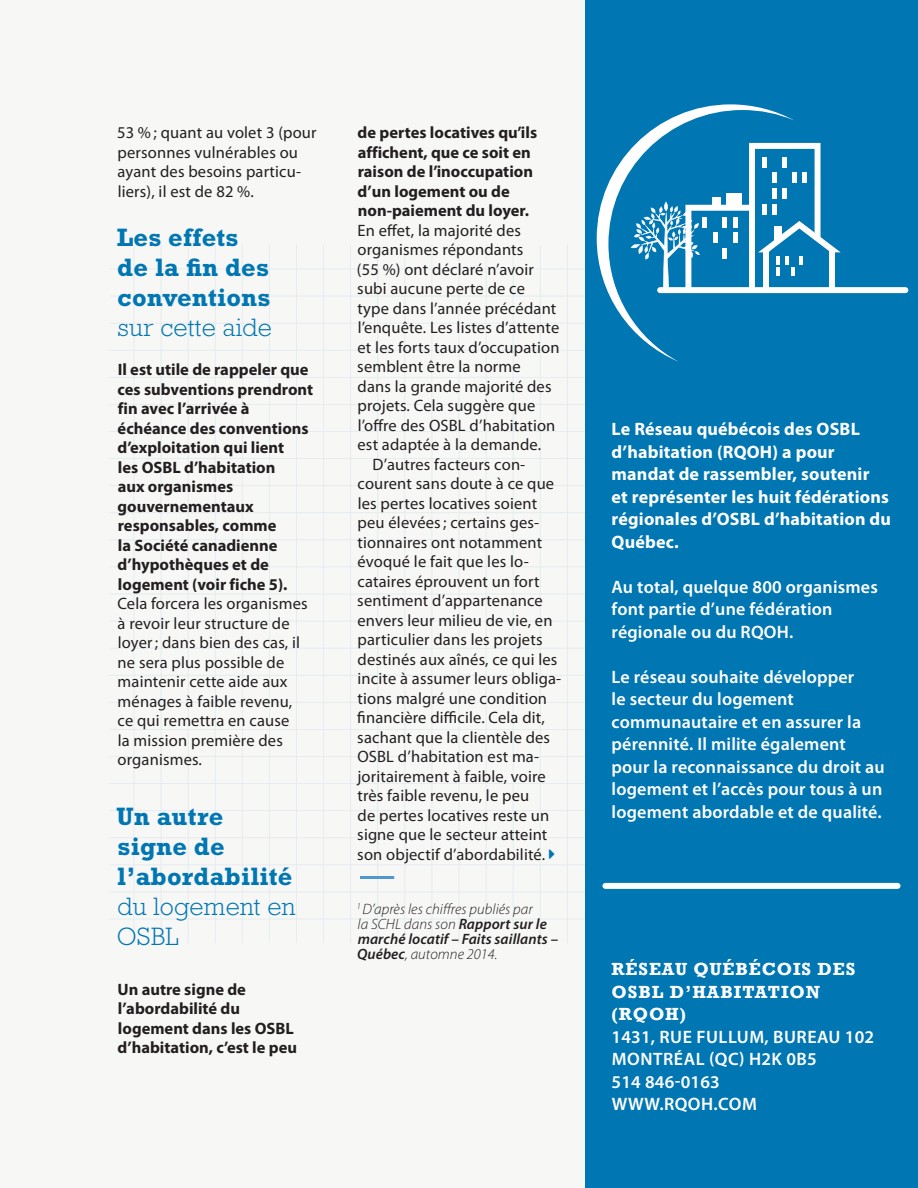
<style>
.page{position:relative;width:918px;height:1188px;background:#f7f7f6}
.page>*{position:absolute;margin:0;border:0;box-sizing:border-box;transform-origin:0 0}
.titres_et_citations{font:700 25.5px/30px "Rockwell Std";letter-spacing:.01em;color:#0076b2}
.titres_et_citations-2{font:300 25.5px "Rockwell Std";letter-spacing:.01em;color:#0076b2}
.t1{font:600 18px/22.5px "Myriad Pro";letter-spacing:.01em;color:#fff}
.t2{font:700 18px/22.5px "Myriad Pro";letter-spacing:.01em;color:#fff}
.t3{font:600 18px/22.5px "Myriad Pro";letter-spacing:.03em;color:#fff}
.t4{font:700 18px/22.5px "Rockwell";letter-spacing:.05em;color:#fff}
.titres_et_citations-3{font:16.5px/19.5px "Myriad Pro";letter-spacing:.01em;color:#231f20}
.titres_et_citations-4{font:700 16.5px/19.5px "Myriad Pro";color:#231f20}
.titres_et_citations-5{font:italic 300 15px/15px "Myriad Pro";letter-spacing:.005em;color:#231f20}
.s1{font-weight:400}
.s2{font-weight:300}
.s3{font-weight:700}
.s4{font-weight:600}
</style>
<div class="page">
<div style="left:585px;top:0;width:333px;height:1188px;background:#0076b2"></div>
<div style="left:605px;top:883px;width:293px;height:6px;background:#fff"></div>
<svg style="left:597px;top:104px;width:197px;height:258px"></svg>
<div style="left:657px;top:287px;width:251px;height:6px;background:#fff;border-radius:3px"></div>
<svg style="left:631px;top:143px;width:210px;height:148px"></svg>
<div style="left:775px;top:226px;width:7px;height:15px;background:#fff"></div>
<hr style="left:360px;top:876px;width:34px;height:3px;background:#5197d1">
<p class="titres_et_citations-3" style="left:117px;top:123px;width:201px">53 %; quant au volet 3 (pour personnes vulnérables ou ayant des besoins particu&shy;liers), il est de 82 %.</p>
<p class="titres_et_citations" style="left:117px;top:222px;width:155px">Les effets de la fin des conventions</p>
<p class="titres_et_citations-2" style="left:118px;top:313px;width:156px">sur cette aide</p>
<p class="titres_et_citations-4" style="left:117px;top:360px;width:197px">Il est utile de rappeler que ces subventions prendront fin avec l’arrivée à échéance des conventions d’exploitation qui lient<br>les OSBL d’habitation<br>aux organismes gouvernementaux responsables, comme<br>la Société canadienne d’hypothèques et de logement (voir fiche 5).<br><span class="s1">Cela forcera les organismes à revoir leur structure de loyer; dans bien des cas, il ne sera plus possible de maintenir cette aide aux ménages à faible revenu,<br>ce qui remettra en cause<br>la mission première des organismes.</span></p>
<p class="titres_et_citations" style="left:116px;top:801px;width:180px">Un autre signe de l’abordabilité <span class="s2">du logement en<br>OSBL</span></p>
<p class="titres_et_citations-4" style="left:118px;top:979px;width:181px">Un autre signe de l’abordabilité du logement dans les OSBL d’habitation, c’est le peu</p>
<p class="titres_et_citations-3" style="left:357px;top:123px;width:204px"><span class="s3">de pertes locatives qu’ils affichent, que ce soit en raison de l’inoccupation d’un logement ou de non-paiement du loyer.<br></span>En effet, la majorité des organismes répondants<br>(55 %) ont déclaré n’avoir subi aucune perte de ce type dans l’année précédant l’enquête. Les listes d’attente et les forts taux d’occupation semblent être la norme<br>dans la grande majorité des projets. Cela suggère que l’offre des OSBL d’habitation est adaptée à la demande.</p>
<p class="titres_et_citations-3" style="left:357px;top:454px;width:206px;text-indent:15px">D’autres facteurs con&shy;courent sans doute à ce que les pertes locatives soient peu élevées; certains ges&shy;tionnaires ont notamment évoqué le fait que les lo&shy;cataires éprouvent un fort sentiment d’appartenance envers leur milieu de vie, en particulier dans les projets destinés aux aînés, ce qui les incite à assumer leurs obliga&shy;tions malgré une condition financière difficile. Cela dit, sachant que la clientèle des<br>OSBL d’habitation est ma&shy;joritairement à faible, voire très faible revenu, le peu<br>de pertes locatives reste un signe que le secteur atteint son objectif d’abordabilité.</p>
<p class="titres_et_citations-5" style="left:357px;top:901px;width:203px"><sup>1</sup> D’après les chiffres publiés par<br>la SCHL dans son <span class="s4">Rapport sur le marché locatif – Faits saillants –<br>Québec</span>, automne 2014.</p>
<p class="t2" style="left:612px;top:417px;width:281px">Le Réseau québécois des OSBL d’habitation (RQOH) a pour mandat de rassembler, soutenir<br>et représenter les huit fédérations régionales d’OSBL d’habitation du<br>Québec.</p>
<p class="t1" style="left:612px;top:575px;width:268px">Au total, quelque 800 organismes font partie d’une fédération régionale ou du RQOH.</p>
<p class="t1" style="left:612px;top:665px;width:275px">Le réseau souhaite développer<br>le secteur du logement communautaire et en assurer la pérennité. Il milite également pour la reconnaissance du droit au logement et l’accès pour tous à un logement abordable et de qualité.</p>
<p class="t4" style="left:612px;top:958px;width:245px">RÉSEAU QUÉBÉCOIS DES<br>OSBL D’HABITATION (RQOH)</p>
<p class="t3" style="left:612px;top:1025px;width:264px">1431, RUE FULLUM, BUREAU 102<br>MONTRÉAL (QC) H2K 0B5<br>514 846-0163<br>WWW.RQOH.COM</p>
</div>
